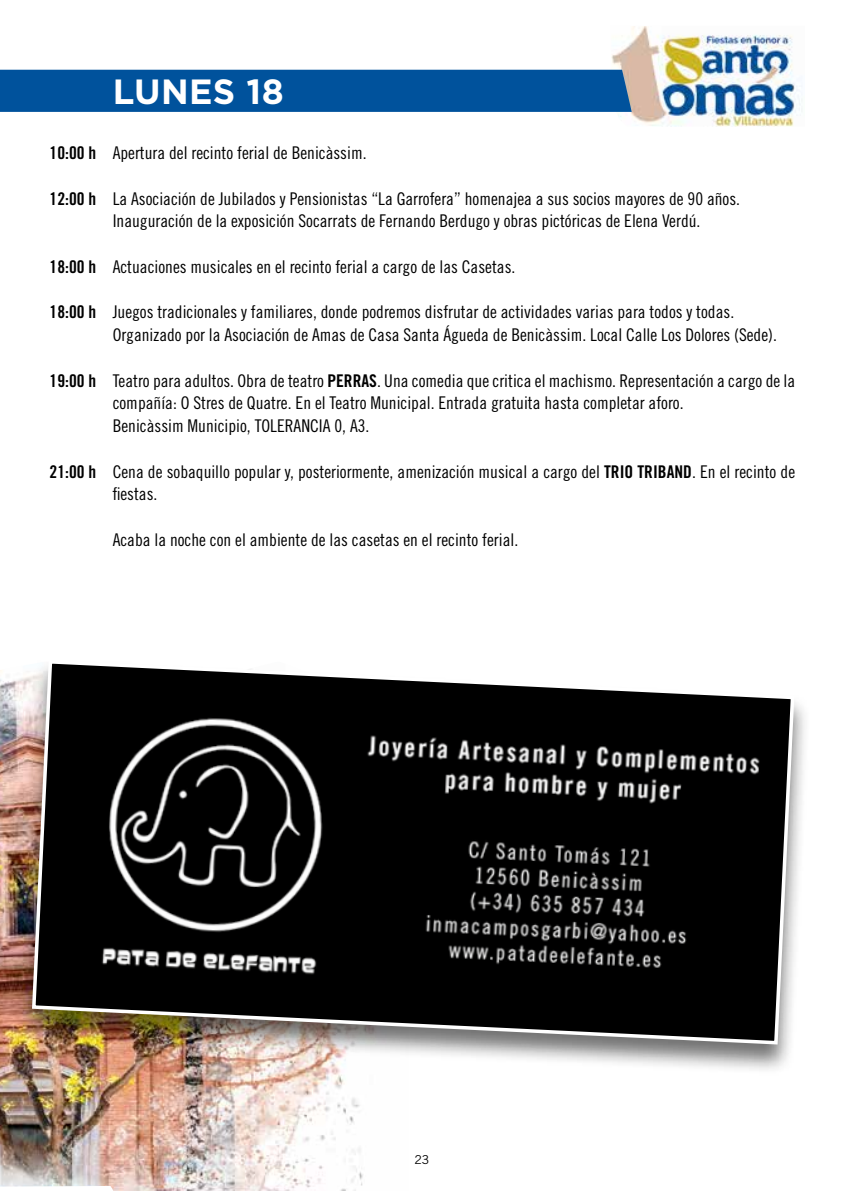
<style>
.page{position:relative;width:844px;height:1191px;background:#fff}
.page>*{position:absolute;margin:0;border:0;box-sizing:border-box;transform-origin:0 0}
.t1{font:700 35px "Gotham";letter-spacing:.01em;color:#fff}
.t2{font:17.5px/22.8px "Trade Gothic LT Std Cn 18";color:#000}
.t3{font:17.5px "Trade Gothic LT Std Bd Cn 20";color:#000}
.t4{font:12.25px "Trade Gothic LT Std";color:#000}
.s1{font-family:"Trade Gothic LT Std Bd Cn 20"}
</style>
<div class="page">
<img style="left:0;top:670px;width:363px;height:521px">
<img style="left:610px;top:26px;width:192px;height:100px">
<div style="left:0;top:70px;width:631px;height:42px;background:#00529c"></div>
<div style="left:16px;top:659px;width:794px;height:416px;background:#000;opacity:.55"></div>
<svg style="left:30px;top:659px;width:766px;height:387px;background:#2c2b2a"></svg>
<p class="t3" style="left:50px;top:142px;width:48px">10:00 h</p>
<p class="t3" style="left:50px;top:188px;width:48px">12:00 h</p>
<p class="t3" style="left:50px;top:256px;width:48px">18:00 h</p>
<p class="t3" style="left:50px;top:301px;width:48px">18:00 h</p>
<p class="t3" style="left:50px;top:370px;width:48px">19:00 h</p>
<p class="t3" style="left:50px;top:461px;width:48px">21:00 h</p>
<h1 class="t1" style="left:113px;top:71px;width:172px">LUNES 18</h1>
<p class="t2" style="left:113px;top:141px;width:255px">Apertura del recinto ferial de Benicàssim.</p>
<p class="t2" style="left:113px;top:187px;width:628px">La Asociación de Jubilados y Pensionistas “La Garrofera” homenajea a sus socios mayores de 90 años.<br>Inauguración de la exposición Socarrats de Fernando Berdugo y obras pictóricas de Elena Verdú.</p>
<p class="t2" style="left:113px;top:255px;width:404px">Actuaciones musicales en el recinto ferial a cargo de las Casetas.</p>
<p class="t2" style="left:113px;top:300px;width:665px">Juegos tradicionales y familiares, donde podremos disfrutar de actividades varias para todos y todas.<br>Organizado por la Asociación de Amas de Casa Santa Águeda de Benicàssim. Local Calle Los Dolores (Sede).</p>
<p class="t2" style="left:113px;top:369px;width:684px">Teatro para adultos. Obra de teatro <span class="s1">PERRAS</span>. Una comedia que critica el machismo. Representación a cargo de la compañía: O Stres de Quatre. En el Teatro Municipal. Entrada gratuita hasta completar aforo.<br>Benicàssim Municipio, TOLERANCIA 0, A3.</p>
<p class="t2" style="left:113px;top:460px;width:683px">Cena de sobaquillo popular y, posteriormente, amenización musical a cargo del <span class="s1">TRIO TRIBAND</span>. En el recinto de fiestas.</p>
<p class="t2" style="left:113px;top:528px;width:407px">Acaba la noche con el ambiente de las casetas en el recinto ferial.</p>
<p class="t4" style="left:414px;top:1152px;width:16px">23</p>
</div>
